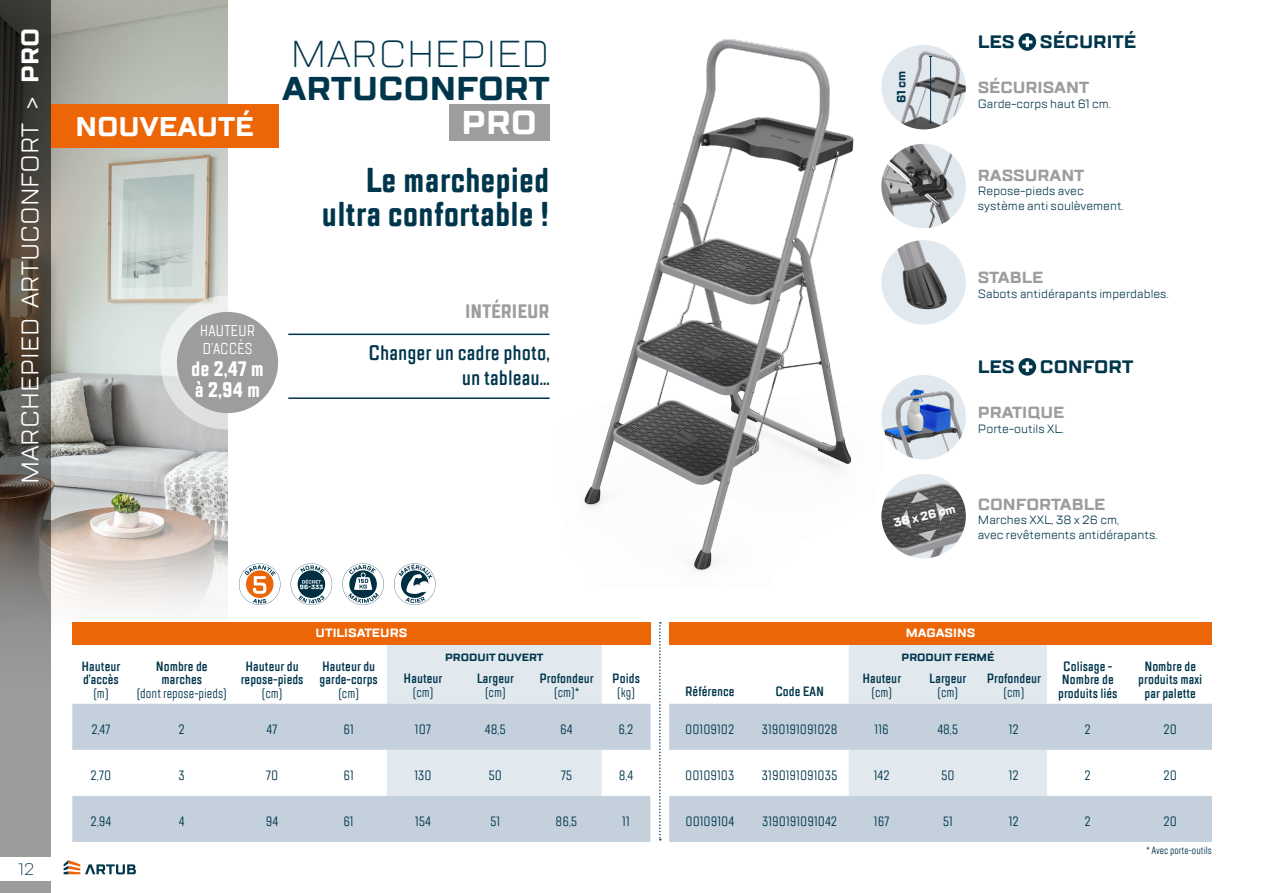
<style>
.page{position:relative;width:1263px;height:893px;background:#fff}
.page>*{position:absolute;margin:0;border:0;box-sizing:border-box;transform-origin:0 0}
.t1{font:300 37.5px "TT Lakes";color:#00364c}
.t2{font:700 34.5px/34.5px "TT Lakes Compressed";color:#00364c;text-align:right}
.t3{font:700 33px "TT Lakes";color:#00364c}
.t4{font:700 33px "TT Lakes";color:#fff}
.t5{font:700 27px "TT Lakes";color:#fff}
.t6{font:24px "TT Lakes";color:#fff}
.t7{font:600 21px/25.2px "TT Lakes Compressed";color:#00364c;text-align:right}
.t8{font:700 21px/21px "TT Lakes Compressed";color:#fff}
.t9{font:700 19.5px "TT Lakes Compressed";color:#9d9d9c}
.t10{font:700 18px "TT Lakes";color:#00364c}
.t11{font:300 16.5px "TT Lakes";color:#00364c}
.t12{font:700 16.05px "TT Lakes";color:#9d9d9c}
.t13{font:15.75px/18px "TT Lakes Compressed";color:#fff}
.t14{font:13.5px "TT Lakes Compressed";color:#00364c}
.t15{font:600 13.5px/13.5px "TT Lakes Compressed";color:#00364c;text-align:center}
.t16{font:12px/14.4px "TT Lakes";color:#00364c}
.t17{font:700 12px "TT Lakes";color:#fff}
.t18{font:700 12px "TT Lakes";color:#00364c}
.t19{font:700 10.5px "TT Lakes";color:#00364c}
.t20{font:10.5px "TT Lakes Compressed";color:#00364c}
.s1{font-weight:700}
</style>
<div class="page">
<svg style="left:387px;top:644px;width:660px;height:60px;fill:#e1e8ee"></svg>
<svg style="left:72px;top:704px;width:1140px;height:138px;fill:#c4d1dd"></svg>
<img style="left:51px;top:0;width:176px;height:610px">
<svg style="left:0;top:0;width:51px;height:893px;background:#625f59"></svg>
<div style="left:0;top:858px;width:141px;height:23px;background:#fff"></div>
<svg style="left:64px;top:860px;width:72px;height:14px"></svg>
<svg style="left:160px;top:295px;width:135px;height:135px"></svg>
<img style="left:584px;top:39px;width:298px;height:533px">
<div style="left:449px;top:105px;width:101px;height:36px;background:#9d9d9c"></div>
<hr style="left:288px;top:334px;width:262px;height:1px;background:#00364c">
<hr style="left:288px;top:397px;width:262px;height:2px;background:#00364c">
<svg style="left:1018px;top:33px;width:18px;height:18px"></svg>
<svg style="left:1022px;top:37px;width:10px;height:10px"></svg>
<div style="left:177px;top:312px;width:101px;height:101px;background:#9d9d9c;border-radius:50%"></div>
<svg style="left:1018px;top:358px;width:18px;height:18px"></svg>
<svg style="left:1022px;top:362px;width:10px;height:10px"></svg>
<div style="left:72px;top:622px;width:579px;height:22px;background:#ec6608"></div>
<div style="left:669px;top:622px;width:543px;height:22px;background:#ec6608"></div>
<svg style="left:651px;top:622px;width:18px;height:220px"></svg>
<img style="left:881px;top:50px;width:85px;height:79px">
<img style="left:881px;top:144px;width:83px;height:84px">
<img style="left:881px;top:240px;width:85px;height:85px;border-radius:42px">
<div style="left:881px;top:375px;width:85px;height:84px;background:#e1e8ee;border-radius:50%"></div>
<img style="left:881px;top:383px;width:85px;height:76px">
<img style="left:881px;top:474px;width:85px;height:84px;border-radius:42px">
<svg style="left:935px;top:503px;width:12px;height:19px"></svg>
<svg style="left:911px;top:492px;width:18px;height:11px"></svg>
<svg style="left:900px;top:509px;width:11px;height:20px"></svg>
<svg style="left:918px;top:529px;width:18px;height:12px"></svg>
<hr style="left:930px;top:57px;width:1px;height:66px;background:#00364c">
<svg style="left:394px;top:563px;width:41px;height:42px"></svg>
<svg style="left:342px;top:563px;width:42px;height:42px"></svg>
<svg style="left:291px;top:563px;width:41px;height:42px"></svg>
<svg style="left:239px;top:563px;width:41px;height:42px"></svg>
<div style="left:51px;top:104px;width:227px;height:44px;background:#ec6608"></div>
<h3 class="t6" style="left:15px;top:484px;width:458px;rotate:-90deg">MARCHEPIED ARTUCONFORT &gt; <span class="s1">PRO</span></h3>
<p class="t11" style="left:19px;top:859px;width:18px">12</p>
<h3 class="t5" style="left:75px;top:109px;width:180px">NOUVEAUTÉ</h3>
<h1 class="t1" style="left:290px;top:31px;width:261px">MARCHEPIED</h1>
<h3 class="t3" style="left:282px;top:68px;width:269px">ARTUCONFORT</h3>
<h3 class="t4" style="left:461px;top:102px;width:77px">PRO</h3>
<h2 class="t2" style="left:322px;top:163px;width:229px">Le marchepied ultra confortable !</h2>
<p class="t13" style="left:200px;top:321px;width:57px">HAUTEUR<br>D’ACCÈS</p>
<h3 class="t8" style="left:191px;top:358px;width:74px">de 2,47 m à 2,94 m</h3>
<h3 class="t9" style="left:465px;top:299px;width:86px">INTÉRIEUR</h3>
<h3 class="t7" style="left:368px;top:340px;width:183px">Changer un cadre photo, un tableau...</h3>
<p class="t18" style="left:894px;top:103px;width:34px;rotate:-90deg">61 cm</p>
<h3 class="t10" style="left:978px;top:30px;width:38px">LES</h3>
<h3 class="t10" style="left:1040px;top:30px;width:98px">SÉCURITÉ</h3>
<p class="t12" style="left:978px;top:77px;width:113px">SÉCURISANT</p>
<p class="t16" style="left:978px;top:96px;width:135px">Garde-corps haut 61 cm.</p>
<p class="t12" style="left:978px;top:165px;width:108px">RASSURANT</p>
<p class="t16" style="left:978px;top:184px;width:147px">Repose-pieds avec système anti soulèvement.</p>
<p class="t12" style="left:978px;top:267px;width:67px">STABLE</p>
<p class="t16" style="left:978px;top:286px;width:192px">Sabots antidérapants imperdables.</p>
<h3 class="t10" style="left:978px;top:355px;width:38px">LES</h3>
<h3 class="t10" style="left:1040px;top:355px;width:95px">CONFORT</h3>
<p class="t12" style="left:978px;top:402px;width:88px">PRATIQUE</p>
<p class="t16" style="left:978px;top:421px;width:88px">Porte-outils XL.</p>
<p class="t17" style="left:892px;top:516px;width:65px;rotate:-14deg">38 x 26 cm</p>
<p class="t12" style="left:978px;top:494px;width:129px">CONFORTABLE</p>
<p class="t16" style="left:978px;top:513px;width:181px">Marches XXL, 38 x 26 cm,<br>avec revêtements antidérapants.</p>
<p class="t17" style="left:316px;top:626px;width:93px">UTILISATEURS</p>
<p class="t17" style="left:906px;top:626px;width:71px">MAGASINS</p>
<p class="t15" style="left:82px;top:659px;width:40px;text-align:left">Hauteur d’accès</p>
<p class="t14" style="left:93px;top:684px;width:17px">(m)</p>
<p class="t15" style="left:156px;top:659px;width:53px">Nombre de marches</p>
<p class="t14" style="left:136px;top:684px;width:92px">(dont repose-pieds)</p>
<p class="t15" style="left:241px;top:659px;width:64px">Hauteur du repose-pieds</p>
<p class="t14" style="left:261px;top:684px;width:23px">(cm)</p>
<p class="t15" style="left:320px;top:659px;width:60px;text-align:left">Hauteur du garde-corps</p>
<p class="t14" style="left:338px;top:684px;width:23px">(cm)</p>
<p class="t19" style="left:445px;top:650px;width:100px">PRODUIT OUVERT</p>
<p class="t19" style="left:901px;top:650px;width:94px">PRODUIT FERMÉ</p>
<p class="t15" style="left:404px;top:672px;width:40px">Hauteur</p>
<p class="t14" style="left:412px;top:683px;width:23px">(cm)</p>
<p class="t15" style="left:477px;top:672px;width:39px">Largeur</p>
<p class="t14" style="left:485px;top:683px;width:23px">(cm)</p>
<p class="t15" style="left:539px;top:672px;width:56px">Profondeur</p>
<p class="t14" style="left:554px;top:683px;width:27px">(cm)*</p>
<p class="t15" style="left:612px;top:672px;width:29px">Poids</p>
<p class="t14" style="left:617px;top:683px;width:20px">(kg)</p>
<p class="t15" style="left:685px;top:685px;width:51px">Référence</p>
<p class="t15" style="left:775px;top:685px;width:50px">Code EAN</p>
<p class="t15" style="left:862px;top:672px;width:40px">Hauteur</p>
<p class="t14" style="left:871px;top:683px;width:23px">(cm)</p>
<p class="t15" style="left:929px;top:672px;width:39px">Largeur</p>
<p class="t14" style="left:937px;top:683px;width:23px">(cm)</p>
<p class="t15" style="left:987px;top:672px;width:56px">Profondeur</p>
<p class="t14" style="left:1003px;top:683px;width:23px">(cm)</p>
<p class="t15" style="left:1058px;top:659px;width:61px">Colisage -<br>Nombre de produits liés</p>
<p class="t15" style="left:1138px;top:659px;width:65px">Nombre de produits maxi par palette</p>
<p class="t14" style="left:91px;top:720px;width:21px">2,47</p>
<p class="t14" style="left:179px;top:720px;width:8px">2</p>
<p class="t14" style="left:267px;top:720px;width:12px">47</p>
<p class="t14" style="left:343px;top:720px;width:12px">61</p>
<p class="t14" style="left:415px;top:720px;width:18px">107</p>
<p class="t14" style="left:485px;top:720px;width:22px">48,5</p>
<p class="t14" style="left:560px;top:720px;width:14px">64</p>
<p class="t14" style="left:619px;top:720px;width:16px">6,2</p>
<p class="t14" style="left:685px;top:720px;width:51px">00109102</p>
<p class="t14" style="left:762px;top:720px;width:77px">3190191091028</p>
<p class="t14" style="left:875px;top:720px;width:16px">116</p>
<p class="t14" style="left:937px;top:720px;width:22px">48,5</p>
<p class="t14" style="left:1009px;top:720px;width:12px">12</p>
<p class="t14" style="left:1084px;top:720px;width:8px">2</p>
<p class="t14" style="left:1163px;top:720px;width:15px">20</p>
<p class="t14" style="left:91px;top:766px;width:22px">2,70</p>
<p class="t14" style="left:179px;top:766px;width:8px">3</p>
<p class="t14" style="left:266px;top:766px;width:14px">70</p>
<p class="t14" style="left:343px;top:766px;width:12px">61</p>
<p class="t14" style="left:414px;top:766px;width:19px">130</p>
<p class="t14" style="left:488px;top:766px;width:15px">50</p>
<p class="t14" style="left:561px;top:766px;width:13px">75</p>
<p class="t14" style="left:619px;top:766px;width:16px">8,4</p>
<p class="t14" style="left:685px;top:766px;width:51px">00109103</p>
<p class="t14" style="left:762px;top:766px;width:77px">3190191091035</p>
<p class="t14" style="left:874px;top:766px;width:17px">142</p>
<p class="t14" style="left:941px;top:766px;width:15px">50</p>
<p class="t14" style="left:1009px;top:766px;width:12px">12</p>
<p class="t14" style="left:1084px;top:766px;width:8px">2</p>
<p class="t14" style="left:1163px;top:766px;width:15px">20</p>
<p class="t14" style="left:91px;top:812px;width:22px">2,94</p>
<p class="t14" style="left:179px;top:812px;width:7px">4</p>
<p class="t14" style="left:266px;top:812px;width:14px">94</p>
<p class="t14" style="left:343px;top:812px;width:12px">61</p>
<p class="t14" style="left:415px;top:812px;width:17px">154</p>
<p class="t14" style="left:490px;top:812px;width:12px">51</p>
<p class="t14" style="left:556px;top:812px;width:23px">86,5</p>
<p class="t14" style="left:622px;top:812px;width:9px">11</p>
<p class="t14" style="left:685px;top:812px;width:50px">00109104</p>
<p class="t14" style="left:762px;top:812px;width:76px">3190191091042</p>
<p class="t14" style="left:874px;top:812px;width:17px">167</p>
<p class="t14" style="left:943px;top:812px;width:12px">51</p>
<p class="t14" style="left:1009px;top:812px;width:12px">12</p>
<p class="t14" style="left:1084px;top:812px;width:8px">2</p>
<p class="t14" style="left:1163px;top:812px;width:15px">20</p>
<p class="t20" style="left:1146px;top:843px;width:67px">* Avec porte-outils</p>
</div>
